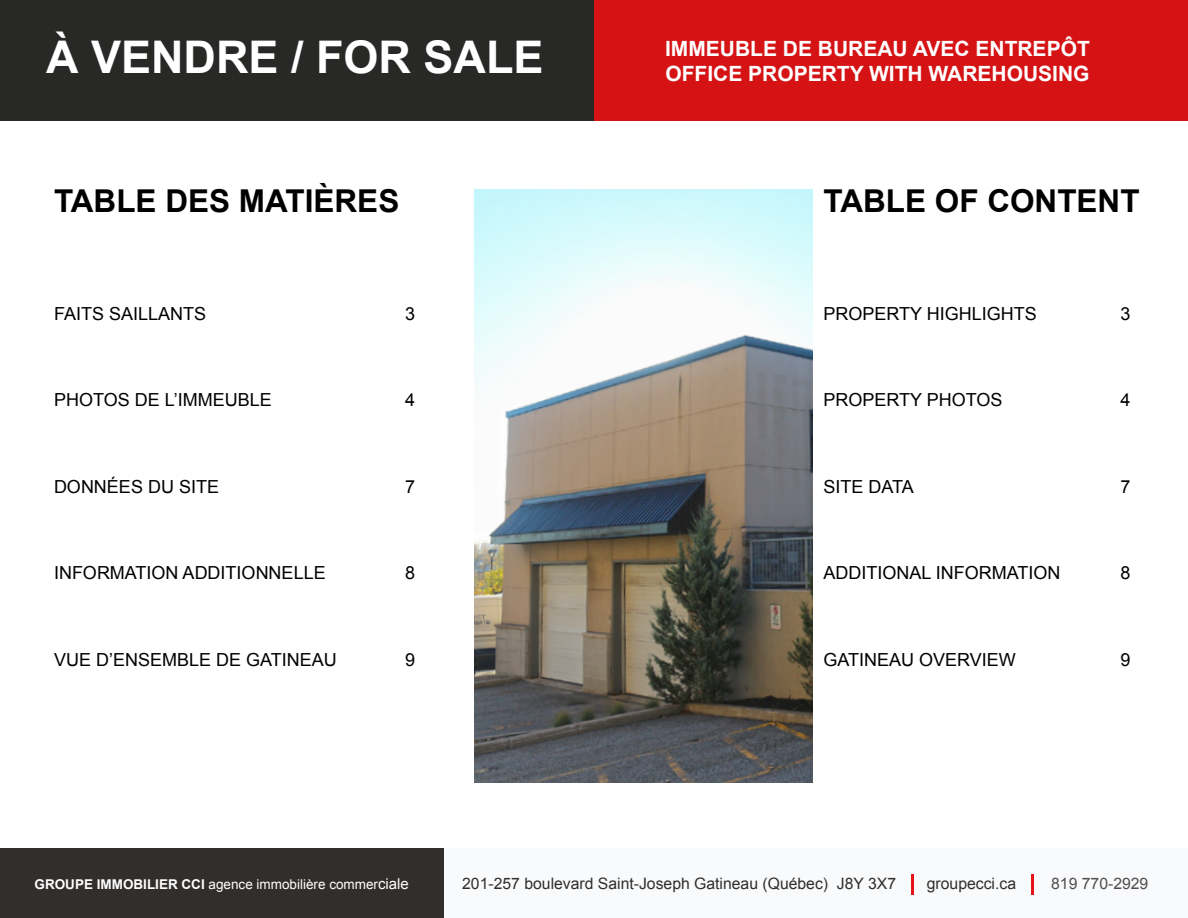
<style>
.page{position:relative;width:1188px;height:918px;background:#fff}
.page>*{position:absolute;margin:0;border:0;box-sizing:border-box;transform-origin:0 0}
.t1{font:700 45px "Arial";color:#fff}
.t2{font:700 31.5px "Arial";color:#000}
.t3{font:700 21px/25.2px "Arial";color:#fff}
.t4{font:18px "Arial";color:#000}
.t5{font:15.75px "Arial";color:#312e2c}
.t6{font:15.75px "Arial";color:#524e4f}
.t7{font:13.5px "Arial";color:#fff}
.s1{font-weight:700}
.s2{font-size:15px}
</style>
<div class="page">
<div style="left:0;top:849px;width:1188px;height:69px;background:#312e2c"></div>
<div style="left:444px;top:849px;width:744px;height:69px;background:#f9fafb"></div>
<hr style="left:912px;top:874px;width:2px;height:21px;background:#e31317">
<hr style="left:1032px;top:874px;width:2px;height:21px;background:#e31317">
<img style="left:475px;top:189px;width:337px;height:594px">
<div style="left:540px;top:0;width:648px;height:121px;background:#d51315"></div>
<div style="left:0;top:0;width:594px;height:121px;background:#282827"></div>
<h1 class="t1" style="left:46px;top:28px;width:499px">À VENDRE / FOR SALE</h1>
<p class="t3" style="left:665px;top:37px;width:426px">IMMEUBLE DE BUREAU AVEC ENTREPÔT<br>OFFICE PROPERTY WITH WAREHOUSING</p>
<h2 class="t2" style="left:54px;top:180px;width:347px">TABLE DES MATIÈRES</h2>
<h2 class="t2" style="left:824px;top:180px;width:318px">TABLE OF CONTENT</h2>
<p class="t4" style="left:54px;top:302px;width:154px">FAITS SAILLANTS</p>
<p class="t4" style="left:405px;top:302px;width:12px">3</p>
<p class="t4" style="left:824px;top:302px;width:215px">PROPERTY HIGHLIGHTS</p>
<p class="t4" style="left:1120px;top:302px;width:12px">3</p>
<p class="t4" style="left:54px;top:388px;width:219px">PHOTOS DE L’IMMEUBLE</p>
<p class="t4" style="left:405px;top:388px;width:12px">4</p>
<p class="t4" style="left:824px;top:388px;width:181px">PROPERTY PHOTOS</p>
<p class="t4" style="left:1120px;top:388px;width:12px">4</p>
<p class="t4" style="left:54px;top:475px;width:167px">DONNÉES DU SITE</p>
<p class="t4" style="left:405px;top:475px;width:12px">7</p>
<p class="t4" style="left:824px;top:475px;width:92px">SITE DATA</p>
<p class="t4" style="left:1121px;top:475px;width:12px">7</p>
<p class="t4" style="left:54px;top:561px;width:273px">INFORMATION ADDITIONNELLE</p>
<p class="t4" style="left:405px;top:561px;width:12px">8</p>
<p class="t4" style="left:824px;top:561px;width:239px">ADDITIONAL INFORMATION</p>
<p class="t4" style="left:1120px;top:561px;width:12px">8</p>
<p class="t4" style="left:54px;top:647px;width:284px">VUE D’ENSEMBLE DE GATINEAU</p>
<p class="t4" style="left:405px;top:647px;width:12px">9</p>
<p class="t4" style="left:824px;top:647px;width:194px">GATINEAU OVERVIEW</p>
<p class="t4" style="left:1120px;top:647px;width:12px">9</p>
<p class="t7" style="left:35px;top:876px;width:376px"><span class="s1">GROUPE IMMOBILIER CCI</span> agence immobilière commer<span class="s2">ciale</span></p>
<p class="t5" style="left:462px;top:873px;width:435px">201-257 boulevard Saint-Joseph Gatineau (Québec) J8Y 3X7</p>
<p class="t5" style="left:927px;top:873px;width:91px">groupecci.ca</p>
<p class="t6" style="left:1051px;top:873px;width:99px">819 770-2929</p>
</div>
